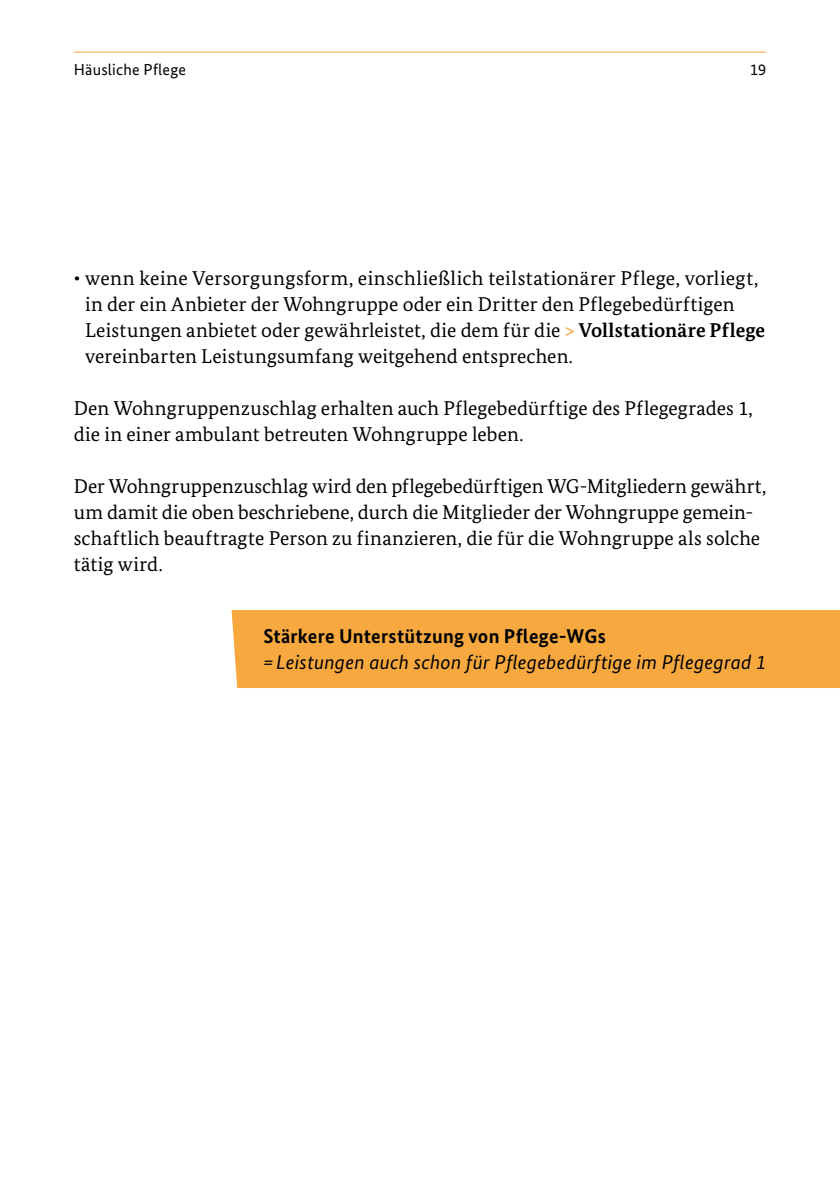
<style>
.page{position:relative;width:840px;height:1191px;background:#fff}
.page>*{position:absolute;margin:0;border:0;box-sizing:border-box;transform-origin:0 0}
.t1{font:20px/26px "Bundes Serif";letter-spacing:.005em;color:#000}
.t2{font:italic 20px/26px "Bundes Sans";letter-spacing:.015em;color:#000}
.t3{font:16px "Bundes Sans";letter-spacing:.015em;color:#000}
.s1{font-weight:700;color:#f7a940}
.s2{font-weight:700}
.s3{font-weight:700;font-style:normal}
</style>
<div class="page">
<hr style="left:74px;top:52px;width:691px;height:1px;background:#f7a940">
<div style="left:231px;top:610px;width:608px;height:78px;background:#f7a940"></div>
<p class="t3" style="left:74px;top:60px;width:114px">Häusliche Pflege</p>
<p class="t3" style="left:749px;top:60px;width:17px">19</p>
<p class="t1" style="left:85px;top:265px;width:681px;text-indent:-11px">• wenn keine Versorgungsform, einschließlich teilstationärer Pflege, vorliegt, in der ein Anbieter der Wohngruppe oder ein Dritter den Pflegebedürftigen Leistungen anbietet oder gewährleistet, die dem für die <span class="s1">&gt;</span> <span class="s2">Vollstationäre Pflege </span>vereinbarten Leistungsumfang weitgehend entsprechen.</p>
<p class="t1" style="left:74px;top:395px;width:680px">Den Wohngruppenzuschlag erhalten auch Pflegebedürftige des Pflegegrades 1, die in einer ambulant betreuten Wohngruppe leben.</p>
<p class="t1" style="left:74px;top:473px;width:693px">Der Wohngruppenzuschlag wird den pflegebedürftigen WG-Mitgliedern gewährt, um damit die oben beschriebene, durch die Mitglieder der Wohngruppe gemein&shy;schaftlich beauftragte Person zu finanzieren, die für die Wohngruppe als solche tätig wird.</p>
<p class="t2" style="left:263px;top:623px;width:504px"><span class="s3">Stärkere Unterstützung von Pflege-WGs<br></span>= Leistungen auch schon für Pflegebedürftige im Pflegegrad 1</p>
</div>
